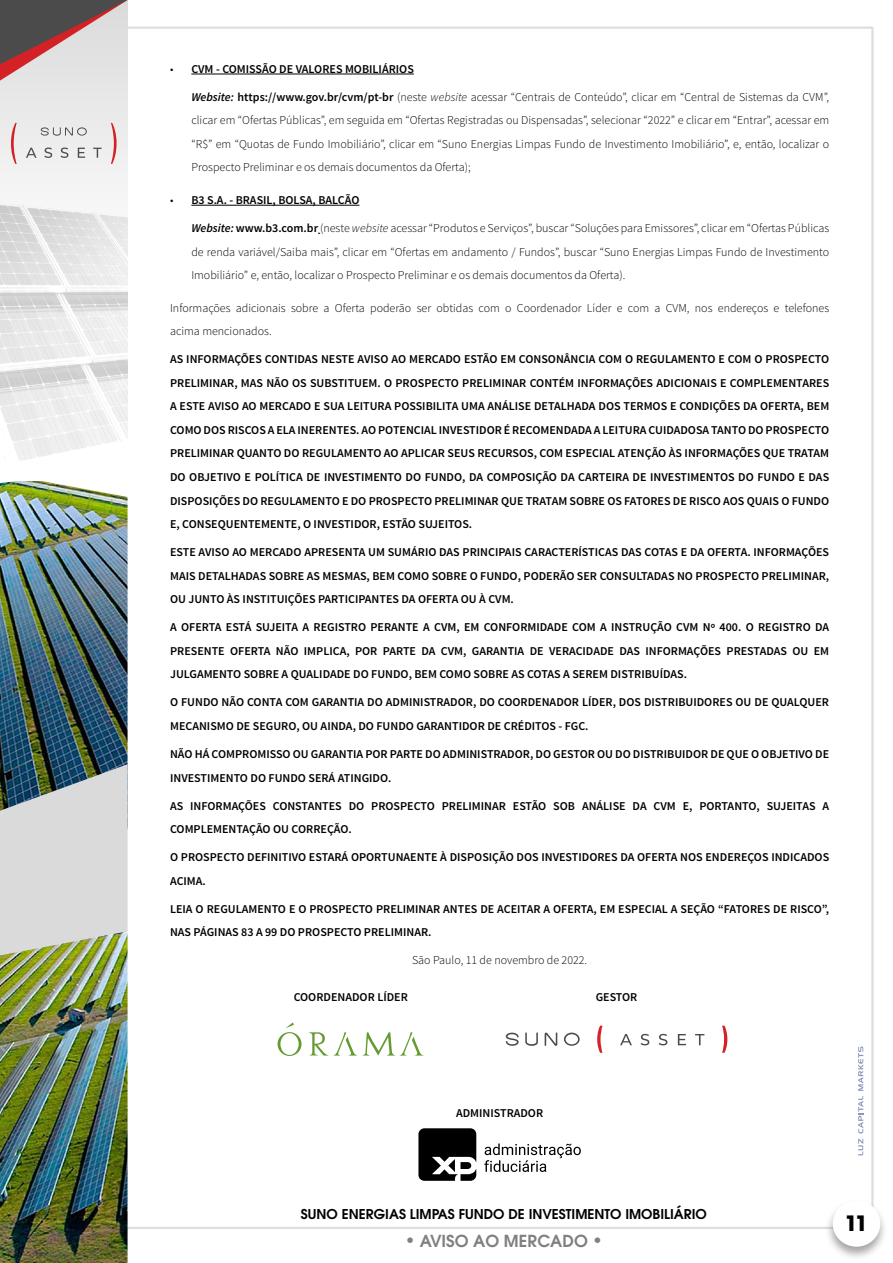
<style>
.page{position:relative;width:893px;height:1263px;background:#fff}
.page>*{position:absolute;margin:0;border:0;box-sizing:border-box;transform-origin:0 0}
.t1{font:700 21px "ITC Avant Garde Pro";color:#000}
.t2{font:600 16.5px "ITC Avant Garde Pro";color:#808080}
.t3{font:600 13.5px "ITC Avant Garde Pro";color:#000}
.t4{font:600 12px/23.5px "Source Sans Pro";color:#000}
.t5{font:300 12px/23.5px "Source Sans Pro";color:#000;text-align:justify}
.s1{font-weight:300}
.s2{font-weight:600;font-style:italic}
.s3{font-weight:600}
.s4{font-style:italic}
.s5{font-size:18px}
</style>
<div class="page">
<hr style="left:871px;top:27px;width:3px;height:1186px;background:#ccc">
<hr style="left:0;top:1227px;width:838px;height:2px;background:#ccc">
<hr style="left:60px;top:27px;width:812px;height:2px;background:#ccc">
<div style="left:0;top:0;width:128px;height:267px;background:#ededed"></div>
<img style="left:0;top:200px;width:128px;height:260px">
<img style="left:0;top:481px;width:128px;height:283px">
<img style="left:0;top:955px;width:128px;height:308px">
<svg style="left:0;top:0;width:128px;height:81px"></svg>
<svg style="left:11px;top:123px;width:6px;height:41px"></svg>
<svg style="left:111px;top:123px;width:6px;height:41px"></svg>
<svg style="left:41px;top:127px;width:46px;height:9px"></svg>
<svg style="left:26px;top:148px;width:76px;height:10px"></svg>
<svg style="left:0;top:764px;width:128px;height:191px;background:#c0c5c1"></svg>
<div style="left:825px;top:1199px;width:63px;height:62px;background:#4a4a4a;opacity:.5"></div>
<div style="left:833px;top:1200px;width:47px;height:47px;background:#fff;border-radius:50%"></div>
<svg style="left:858px;top:1139px;width:5px;height:16px"></svg>
<svg style="left:858px;top:1046px;width:5px;height:87px"></svg>
<hr style="left:191px;top:74px;width:223px;height:1px;background:#000">
<hr style="left:191px;top:205px;width:168px;height:1px;background:#000">
<svg style="left:308px;top:1032px;width:116px;height:24px"></svg>
<svg style="left:278px;top:1022px;width:23px;height:34px"></svg>
<svg style="left:506px;top:1032px;width:74px;height:14px"></svg>
<svg style="left:597px;top:1026px;width:5px;height:27px"></svg>
<svg style="left:620px;top:1034px;width:84px;height:11px"></svg>
<svg style="left:722px;top:1026px;width:5px;height:27px"></svg>
<svg style="left:418px;top:1128px;width:58px;height:53px"></svg>
<svg style="left:484px;top:1143px;width:97px;height:29px"></svg>
<p class="t4" style="left:170px;top:57px;width:245px"><span class="s1">•</span> CVM - COMISSÃO DE VALORES MOBILIÁRIOS</p>
<p class="t5" style="left:191px;top:85px;width:639px"><span class="s2">Website:</span> <span class="s3">https://www.gov.br/cvm/pt-br</span> (neste <span class="s4">website</span> acessar “Centrais de Conteúdo”, clicar em “Central de Sistemas da CVM”, clicar em “Ofertas Públicas”, em seguida em “Ofertas Registradas ou Dispensadas”, selecionar “2022” e clicar em “Entrar”, acessar em “R$” em “Quotas de Fundo Imobiliário”, clicar em “Suno Energias Limpas Fundo de Investimento Imobiliário”, e, então, localizar o Prospecto Preliminar e os demais documentos da Oferta);</p>
<p class="t4" style="left:170px;top:189px;width:191px"><span class="s1">•</span> B3 S.A. - BRASIL, BOLSA, BALCÃO</p>
<p class="t5" style="left:191px;top:216px;width:639px"><span class="s2">Website:</span> <span class="s3">www.b3.com.br</span> (neste <span class="s4">website</span> acessar “Produtos e Serviços”, buscar “Soluções para Emissores”, clicar em “Ofertas Públicas de renda variável/Saiba mais”, clicar em “Ofertas em andamento / Fundos”, buscar “Suno Energias Limpas Fundo de Investimento Imobiliário” e, então, localizar o Prospecto Preliminar e os demais documentos da Oferta).</p>
<p class="t5" style="left:170px;top:296px;width:661px">Informações adicionais sobre a Oferta poderão ser obtidas com o Coordenador Líder e com a CVM, nos endereços e telefones acima mencionados.</p>
<p class="t4" style="left:170px;top:348px;width:661px;text-align:justify">AS INFORMAÇÕES CONTIDAS NESTE AVISO AO MERCADO ESTÃO EM CONSONÂNCIA COM O REGULAMENTO E COM O PROSPECTO PRELIMINAR, MAS NÃO OS SUBSTITUEM. O PROSPECTO PRELIMINAR CONTÉM INFORMAÇÕES ADICIONAIS E COMPLEMENTARES A ESTE AVISO AO MERCADO E SUA LEITURA POSSIBILITA UMA ANÁLISE DETALHADA DOS TERMOS E CONDIÇÕES DA OFERTA, BEM COMO DOS RISCOS A ELA INERENTES. AO POTENCIAL INVESTIDOR É RECOMENDADA A LEITURA CUIDADOSA TANTO DO PROSPECTO PRELIMINAR QUANTO DO REGULAMENTO AO APLICAR SEUS RECURSOS, COM ESPECIAL ATENÇÃO ÀS INFORMAÇÕES QUE TRATAM DO OBJETIVO E POLÍTICA DE INVESTIMENTO DO FUNDO, DA COMPOSIÇÃO DA CARTEIRA DE INVESTIMENTOS DO FUNDO E DAS DISPOSIÇÕES DO REGULAMENTO E DO PROSPECTO PRELIMINAR QUE TRATAM SOBRE OS FATORES DE RISCO AOS QUAIS O FUNDO E, CONSEQUENTEMENTE, O INVESTIDOR, ESTÃO SUJEITOS.</p>
<p class="t4" style="left:170px;top:541px;width:661px;text-align:justify">ESTE AVISO AO MERCADO APRESENTA UM SUMÁRIO DAS PRINCIPAIS CARACTERÍSTICAS DAS COTAS E DA OFERTA. INFORMAÇÕES MAIS DETALHADAS SOBRE AS MESMAS, BEM COMO SOBRE O FUNDO, PODERÃO SER CONSULTADAS NO PROSPECTO PRELIMINAR, OU JUNTO ÀS INSTITUIÇÕES PARTICIPANTES DA OFERTA OU À CVM.</p>
<p class="t4" style="left:170px;top:616px;width:661px;text-align:justify">A OFERTA ESTÁ SUJEITA A REGISTRO PERANTE A CVM, EM CONFORMIDADE COM A INSTRUÇÃO CVM Nº 400. O REGISTRO DA PRESENTE OFERTA NÃO IMPLICA, POR PARTE DA CVM, GARANTIA DE VERACIDADE DAS INFORMAÇÕES PRESTADAS OU EM JULGAMENTO SOBRE A QUALIDADE DO FUNDO, BEM COMO SOBRE AS COTAS A SEREM DISTRIBUÍDAS.</p>
<p class="t4" style="left:170px;top:691px;width:661px">O FUNDO NÃO CONTA COM GARANTIA DO ADMINISTRADOR, DO COORDENADOR LÍDER, DOS DISTRIBUIDORES OU DE QUALQUER<br>MECANISMO DE SEGURO, OU AINDA, DO FUNDO GARANTIDOR DE CRÉDITOS - FGC.</p>
<p class="t4" style="left:170px;top:743px;width:660px">NÃO HÁ COMPROMISSO OU GARANTIA POR PARTE DO ADMINISTRADOR, DO GESTOR OU DO DISTRIBUIDOR DE QUE O OBJETIVO DE<br>INVESTIMENTO DO FUNDO SERÁ ATINGIDO.</p>
<p class="t4" style="left:170px;top:794px;width:661px">AS INFORMAÇÕES CONSTANTES DO PROSPECTO PRELIMINAR ESTÃO SOB ANÁLISE DA CVM E, PORTANTO, SUJEITAS A<br>COMPLEMENTAÇÃO OU CORREÇÃO.</p>
<p class="t4" style="left:170px;top:846px;width:661px">O PROSPECTO DEFINITIVO ESTARÁ OPORTUNAENTE À DISPOSIÇÃO DOS INVESTIDORES DA OFERTA NOS ENDEREÇOS INDICADOS<br>ACIMA.</p>
<p class="t4" style="left:170px;top:897px;width:661px">LEIA O REGULAMENTO E O PROSPECTO PRELIMINAR ANTES DE ACEITAR A OFERTA, EM ESPECIAL A SEÇÃO “FATORES DE RISCO”,<br>NAS PÁGINAS 83 A 99 DO PROSPECTO PRELIMINAR.</p>
<p class="t5" style="left:412px;top:949px;width:177px">São Paulo, 11 de novembro de 2022.</p>
<p class="t4" style="left:294px;top:986px;width:116px">COORDENADOR LÍDER</p>
<p class="t4" style="left:596px;top:986px;width:43px">GESTOR</p>
<p class="t4" style="left:456px;top:1101px;width:89px">ADMINISTRADOR</p>
<p class="t3" style="left:301px;top:1205px;width:407px">SUNO ENERGIAS LIMPAS FUNDO DE INVESTIMENTO IMOBILIÁRIO</p>
<h2 class="t2" style="left:405px;top:1230px;width:200px"><span class="s5">•</span> AVISO AO MERCADO <span class="s5">•</span></h2>
<h1 class="t1" style="left:845px;top:1209px;width:25px">11</h1>
</div>
